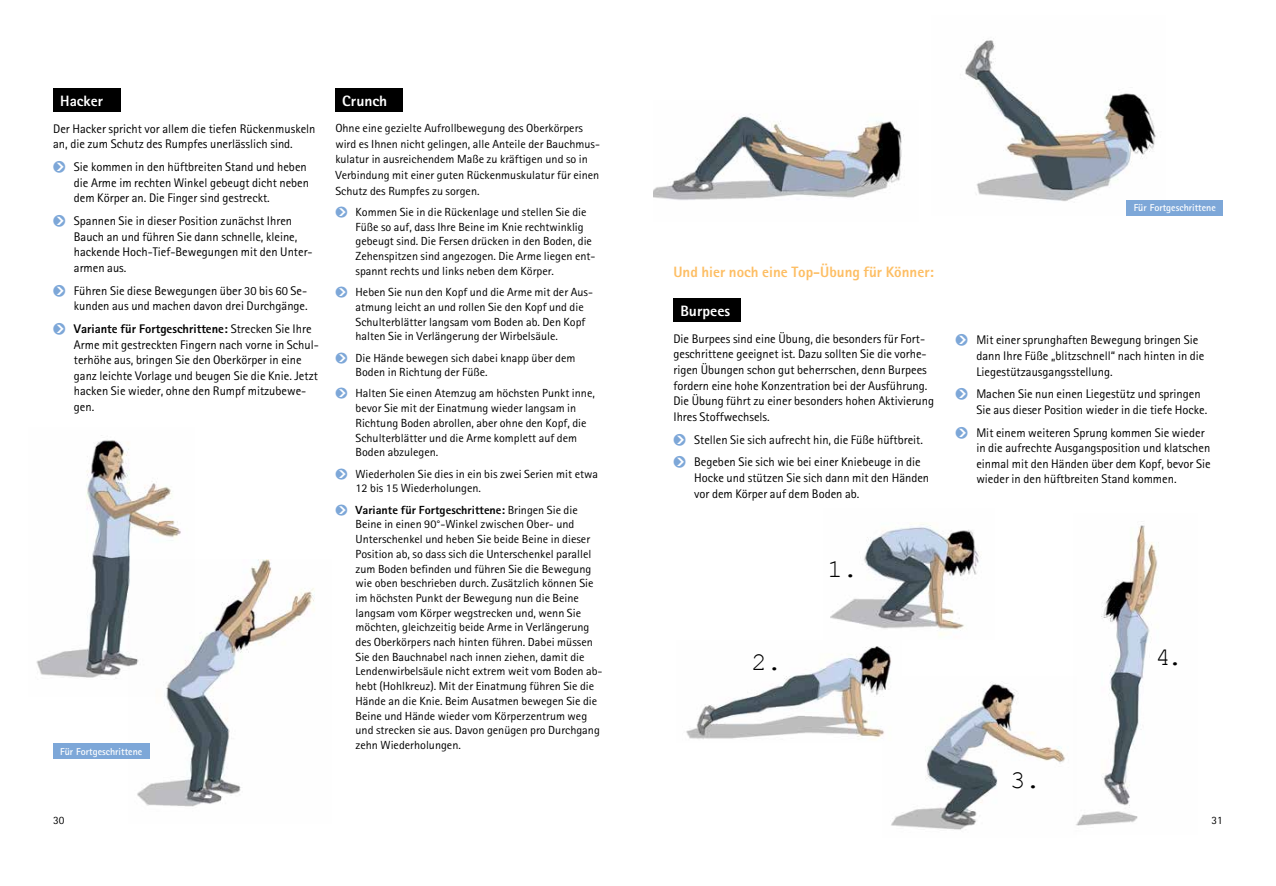
<style>
.page{position:relative;width:1276px;height:886px;background:#fff}
.page>*{position:absolute;margin:0;border:0;box-sizing:border-box;transform-origin:0 0}
.t1{font:25.38px "Courier New";color:#000}
.t2{font:800 15px "Rotis Sans Serif";color:#fdbe64}
.t3{font:800 15px "Rotis Sans Serif";color:#fff}
.t4{font:12.5px/15.6px "Rotis Sans Serif";color:#000}
.t5{font:11.75px/14.8px "Rotis Sans Serif";color:#000}
.t6{font:11.25px "Rotis Sans Serif";color:#000}
.t7{font:700 10px "Rotis Sans Serif";color:#fff}
.s1{font-family:"Arrow Dynamic";font-weight:700;color:#7da7d8}
.s2{font-weight:800}
</style>
<div class="page">
<img style="left:965px;top:40px;width:200px;height:176px">
<img style="left:654px;top:116px;width:250px;height:84px">
<img style="left:830px;top:523px;width:151px;height:113px">
<img style="left:891px;top:682px;width:174px;height:148px">
<img style="left:1076px;top:525px;width:83px;height:301px">
<img style="left:686px;top:646px;width:215px;height:97px">
<img style="left:36px;top:435px;width:145px;height:243px">
<img style="left:129px;top:559px;width:186px;height:248px">
<div style="left:53px;top:89px;width:67px;height:23px;background:#000"></div>
<div style="left:335px;top:89px;width:68px;height:23px;background:#000"></div>
<div style="left:673px;top:299px;width:68px;height:23px;background:#000"></div>
<div style="left:53px;top:743px;width:96px;height:15px;background:#7da7d8"></div>
<div style="left:1126px;top:200px;width:96px;height:15px;background:#7da7d8"></div>
<p class="t3" style="left:60px;top:91px;width:44px">Hacker</p>
<p class="t3" style="left:342px;top:91px;width:47px">Crunch</p>
<p class="t4" style="left:53px;top:121px;width:264px">Der Hacker spricht vor allem die tiefen Rückenmuskeln an, die zum Schutz des Rumpfes unerlässlich sind.</p>
<p class="t4" style="left:74px;top:159px;width:237px;text-indent:-21px"><span class="s1">ç</span> Sie kommen in den hüftbreiten Stand und heben die Arme im rechten Winkel gebeugt dicht neben dem Körper an. Die Finger sind gestreckt.</p>
<p class="t4" style="left:74px;top:213px;width:240px;text-indent:-21px"><span class="s1">ç</span> Spannen Sie in dieser Position zunächst Ihren Bauch an und führen Sie dann schnelle, kleine, hackende Hoch-Tief-Bewegungen mit den Unter&shy;armen aus.</p>
<p class="t4" style="left:53px;top:282px;width:256px;text-align:right"><span class="s1">ç</span> Führen Sie diese Bewegungen über 30 bis 60 Se&shy;kunden aus und machen davon drei Durchgänge.</p>
<p class="t4" style="left:74px;top:321px;width:246px;text-indent:-21px"><span class="s1">ç</span> <span class="s2">Variante für Fortgeschrittene:</span> Strecken Sie Ihre Arme mit gestreckten Fingern nach vorne in Schul&shy;terhöhe aus, bringen Sie den Oberkörper in eine ganz leichte Vorlage und beugen Sie die Knie. Jetzt hacken Sie wieder, ohne den Rumpf mitzubewe&shy;gen.</p>
<p class="t7" style="left:60px;top:745px;width:84px">Für Fortgeschrittene</p>
<p class="t5" style="left:335px;top:120px;width:266px;line-height:15.6px">Ohne eine gezielte Aufrollbewegung des Oberkörpers wird es Ihnen nicht gelingen, alle Anteile der Bauchmus&shy;kulatur in ausreichendem Maße zu kräftigen und so in Verbindung mit einer guten Rückenmuskulatur für einen Schutz des Rumpfes zu sorgen.</p>
<p class="t5" style="left:355px;top:205px;width:241px;text-indent:-20px"><span class="s1">ç</span> Kommen Sie in die Rückenlage und stellen Sie die Füße so auf, dass Ihre Beine im Knie rechtwinklig gebeugt sind. Die Fersen drücken in den Boden, die Zehenspitzen sind angezogen. Die Arme liegen ent&shy;spannt rechts und links neben dem Körper.</p>
<p class="t5" style="left:355px;top:285px;width:239px;text-indent:-20px"><span class="s1">ç</span> Heben Sie nun den Kopf und die Arme mit der Aus&shy;atmung leicht an und rollen Sie den Kopf und die Schulterblätter langsam vom Boden ab. Den Kopf halten Sie in Verlängerung der Wirbelsäule.</p>
<p class="t5" style="left:355px;top:350px;width:221px;text-indent:-20px"><span class="s1">ç</span> Die Hände bewegen sich dabei knapp über dem<br>Boden in Richtung der Füße.</p>
<p class="t5" style="left:355px;top:386px;width:241px;text-indent:-20px"><span class="s1">ç</span> Halten Sie einen Atemzug am höchsten Punkt inne, bevor Sie mit der Einatmung wieder langsam in Richtung Boden abrollen, aber ohne den Kopf, die Schulterblätter und die Arme komplett auf dem Boden abzulegen.</p>
<p class="t5" style="left:355px;top:466px;width:244px;text-indent:-20px"><span class="s1">ç</span> Wiederholen Sie dies in ein bis zwei Serien mit etwa<br>12 bis 15 Wiederholungen.</p>
<p class="t5" style="left:355px;top:502px;width:248px;text-indent:-20px"><span class="s1">ç</span> <span class="s2">Variante für Fortgeschrittene:</span> Bringen Sie die Beine in einen 90°-Winkel zwischen Ober- und Unterschenkel und heben Sie beide Beine in dieser Position ab, so dass sich die Unterschenkel parallel zum Boden befinden und führen Sie die Bewegung wie oben beschrieben durch. Zusätzlich können Sie im höchsten Punkt der Bewegung nun die Beine langsam vom Körper wegstrecken und, wenn Sie möchten, gleichzeitig beide Arme in Verlängerung des Oberkörpers nach hinten führen. Dabei müssen Sie den Bauchnabel nach innen ziehen, damit die Lendenwirbelsäule nicht extrem weit vom Boden ab&shy;hebt (Hohlkreuz). Mit der Einatmung führen Sie die Hände an die Knie. Beim Ausatmen bewegen Sie die Beine und Hände wieder vom Körperzentrum weg und strecken sie aus. Davon genügen pro Durchgang zehn Wiederholungen.</p>
<p class="t2" style="left:673px;top:262px;width:262px">Und hier noch eine Top-Übung für Könner:</p>
<p class="t3" style="left:680px;top:301px;width:51px">Burpees</p>
<p class="t4" style="left:673px;top:331px;width:262px">Die Burpees sind eine Übung, die besonders für Fort&shy;geschrittene geeignet ist. Dazu sollten Sie die vorhe&shy;rigen Übungen schon gut beherrschen, denn Burpees fordern eine hohe Konzentration bei der Ausführung.<br>Die Übung führt zu einer besonders hohen Aktivierung Ihres Stoffwechsels.</p>
<p class="t4" style="left:673px;top:428px;width:251px;line-height:22.8px"><span class="s1">ç</span> Stellen Sie sich aufrecht hin, die Füße hüftbreit. <span class="s1">ç</span> Begeben Sie sich wie bei einer Kniebeuge in die</p>
<p class="t4" style="left:694px;top:470px;width:236px">Hocke und stützen Sie sich dann mit den Händen vor dem Körper auf dem Boden ab.</p>
<p class="t7" style="left:1133px;top:202px;width:84px">Für Fortgeschrittene</p>
<p class="t4" style="left:976px;top:332px;width:230px;text-indent:-21px"><span class="s1">ç</span> Mit einer sprunghaften Bewegung bringen Sie dann Ihre Füße „blitzschnell“ nach hinten in die<br>Liegestützausgangsstellung.</p>
<p class="t4" style="left:976px;top:386px;width:232px;text-indent:-21px"><span class="s1">ç</span> Machen Sie nun einen Liegestütz und springen<br>Sie aus dieser Position wieder in die tiefe Hocke.</p>
<p class="t4" style="left:976px;top:424px;width:236px;text-indent:-21px"><span class="s1">ç</span> Mit einem weiteren Sprung kommen Sie wieder in die aufrechte Ausgangsposition und klatschen einmal mit den Händen über dem Kopf, bevor Sie wieder in den hüftbreiten Stand kommen.</p>
<h1 class="t1" style="left:827px;top:554px;width:32px">1.</h1>
<h1 class="t1" style="left:751px;top:646px;width:32px">2.</h1>
<h1 class="t1" style="left:1155px;top:641px;width:29px">4.</h1>
<h1 class="t1" style="left:1010px;top:764px;width:32px">3.</h1>
<p class="t6" style="left:53px;top:813px;width:13px">30</p>
<p class="t6" style="left:1211px;top:813px;width:13px">31</p>
</div>
